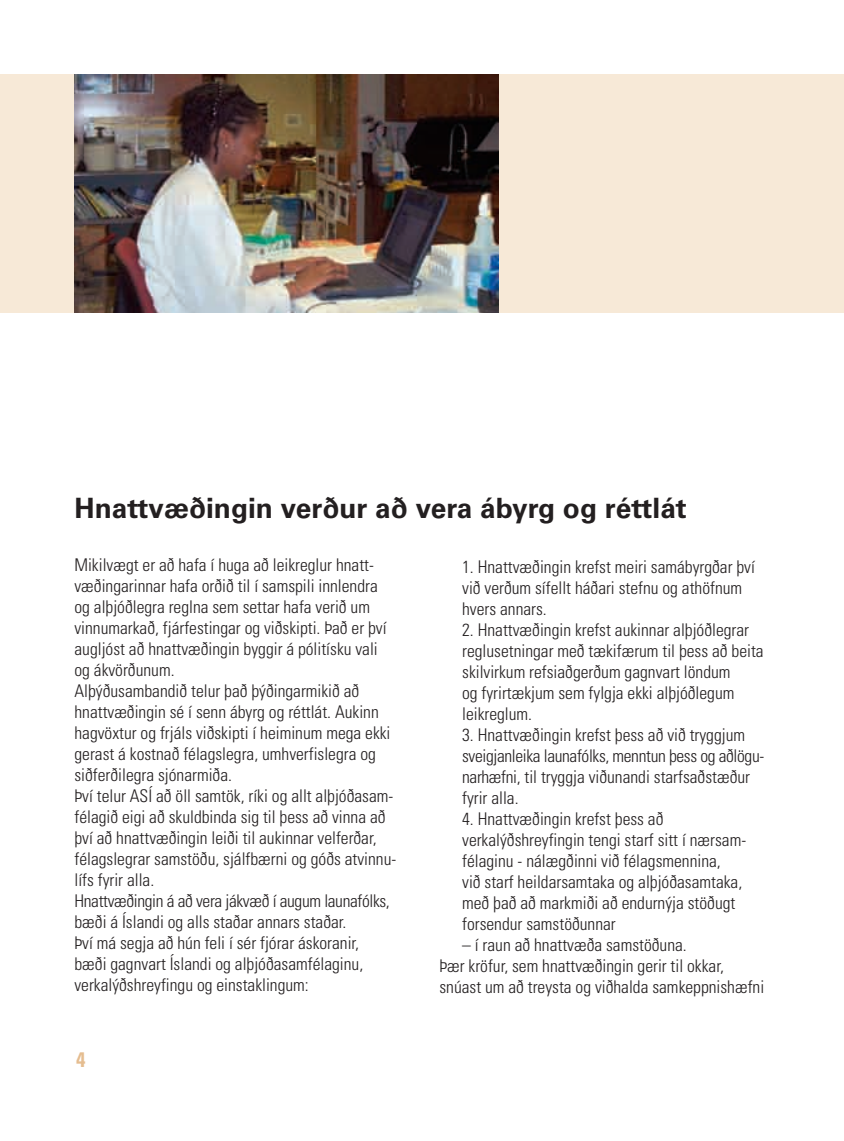
<style>
.page{position:relative;width:844px;height:1141px;background:#fff}
.page>*{position:absolute;margin:0;border:0;box-sizing:border-box;transform-origin:0 0}
.t1{font:700 28px "Univers";color:#231f20}
.t2{font:700 condensed 21px "Univers";color:#e5bd90}
.t3{font:300 condensed 17.5px/21px "Univers";color:#231f20}
</style>
<div class="page">
<div style="left:0;top:74px;width:843px;height:238px;background:#f7e9d7"></div>
<img style="left:74px;top:74px;width:424px;height:239px">
<h1 class="t1" style="left:74px;top:492px;width:613px">Hnattvæðingin verður að vera ábyrg og réttlát</h1>
<p class="t3" style="left:74px;top:554px;width:323px">Mikilvægt er að hafa í huga að leikreglur hnatt&shy;væðingarinnar hafa orðið til í samspili innlendra og alþjóðlegra reglna sem settar hafa verið um vinnumarkað, fjárfestingar og viðskipti. Það er því augljóst að hnattvæðingin byggir á pólitísku vali og ákvörðunum.<br>Alþýðusambandið telur það þýðingarmikið að hnattvæðingin sé í senn ábyrg og réttlát. Aukinn hagvöxtur og frjáls viðskipti í heiminum mega ekki gerast á kostnað félagslegra, umhverfislegra og siðferðilegra sjónarmiða.<br>Því telur ASÍ að öll samtök, ríki og allt alþjóðasam&shy;félagið eigi að skuldbinda sig til þess að vinna að því að hnattvæðingin leiði til aukinnar velferðar, félagslegrar samstöðu, sjálfbærni og góðs atvinnu&shy;lífs fyrir alla.<br>Hnattvæðingin á að vera jákvæð í augum launafólks, bæði á Íslandi og alls staðar annars staðar.<br>Því má segja að hún feli í sér fjórar áskoranir,<br>bæði gagnvart Íslandi og alþjóðasamfélaginu, verkalýðshreyfingu og einstaklingum:</p>
<p class="t3" style="left:462px;top:556px;width:294px">1. Hnattvæðingin krefst meiri samábyrgðar því við verðum sífellt háðari stefnu og athöfnum hvers annars.</p>
<p class="t3" style="left:462px;top:619px;width:303px">2. Hnattvæðingin krefst aukinnar alþjóðlegrar reglusetningar með tækifærum til þess að beita skilvirkum refsiaðgerðum gagnvart löndum<br>og fyrirtækjum sem fylgja ekki alþjóðlegum leikreglum.</p>
<p class="t3" style="left:462px;top:724px;width:303px">3. Hnattvæðingin krefst þess að við tryggjum sveigjanleika launafólks, menntun þess og aðlögu&shy;narhæfni, til tryggja viðunandi starfsaðstæður fyrir alla.</p>
<p class="t3" style="left:462px;top:808px;width:285px">4. Hnattvæðingin krefst þess að verkalýðshreyfingin tengi starf sitt í nærsam&shy;félaginu - nálægðinni við félagsmennina,<br>við starf heildarsamtaka og alþjóðasamtaka, með það að markmiði að endurnýja stöðugt forsendur samstöðunnar</p>
<p class="t3" style="left:439px;top:934px;width:326px;text-indent:23px">– í raun að hnattvæða samstöðuna.<br>Þær kröfur, sem hnattvæðingin gerir til okkar, snúast um að treysta og viðhalda samkeppnishæfni</p>
<p class="t2" style="left:76px;top:1046px;width:11px">4</p>
</div>
